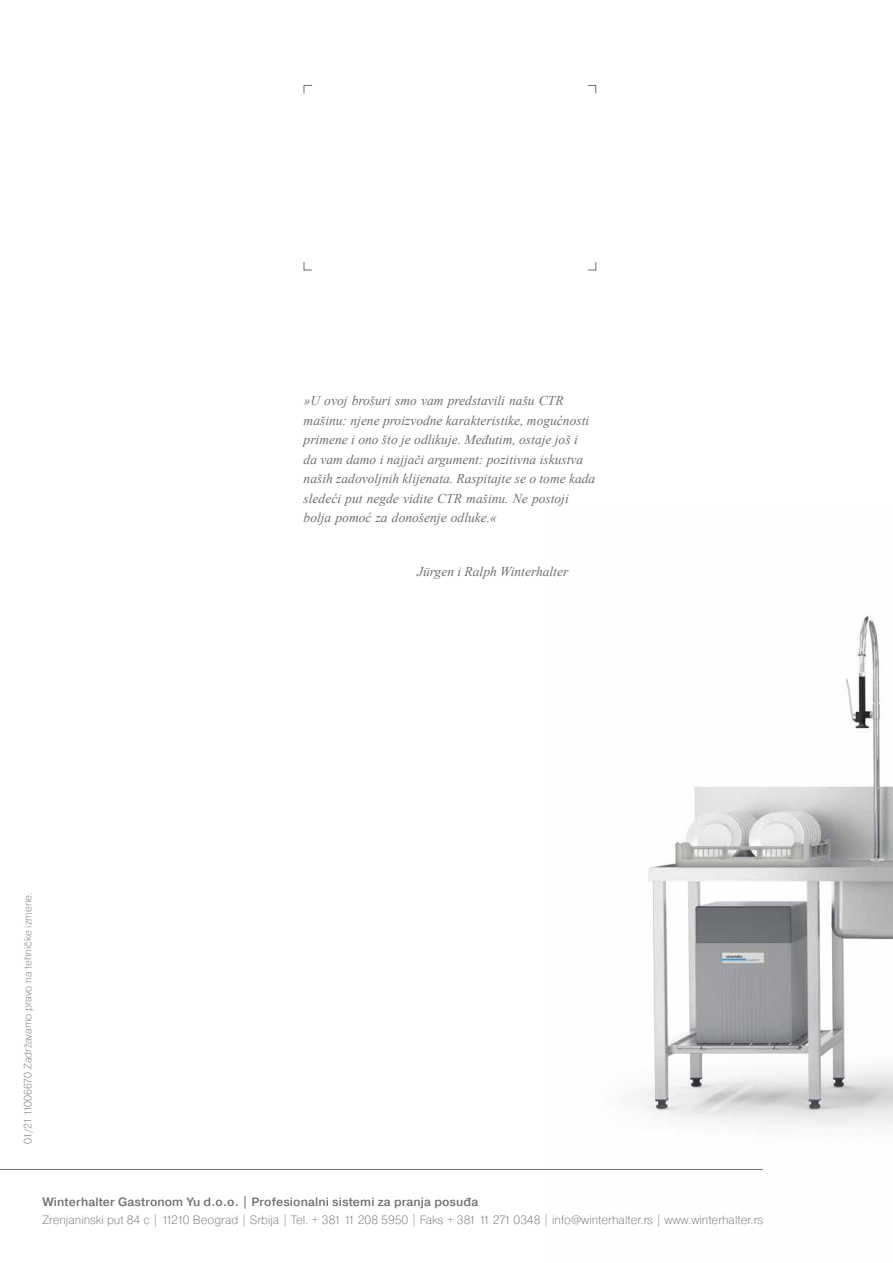
<style>
.page{position:relative;width:893px;height:1263px;background:#fff}
.page>*{position:absolute;margin:0;border:0;box-sizing:border-box;transform-origin:0 0}
.t1{font:italic 13.5px/19.5px "Times New Roman";color:#6f6f6e}
.t2{font:200 12px "Pragmatica";color:#6f6f6e}
.t3{font:500 12px "Pragmatica";letter-spacing:.01em;color:#6f6f6e}
.t4{font:200 10.5px "Pragmatica";color:#6f6f6e}
</style>
<div class="page">
<img style="left:641px;top:614px;width:252px;height:512px">
<svg style="left:303px;top:85px;width:9px;height:9px"></svg>
<svg style="left:587px;top:262px;width:10px;height:9px"></svg>
<svg style="left:587px;top:85px;width:10px;height:9px"></svg>
<svg style="left:303px;top:262px;width:9px;height:9px"></svg>
<hr style="left:0;top:1169px;width:763px;height:1px;background:#6f6f6e">
<p class="t1" style="left:304px;top:390px;width:293px">»U ovoj brošuri smo vam predstavili našu CTR mašinu: njene proizvodne karakteristike, mogućnosti primene i ono što je odlikuje. Međutim, ostaje još i<br>da vam damo i najjači argument: pozitivna iskustva naših zadovoljnih klijenata. Raspitajte se o tome kada sledeći put negde vidite CTR mašinu. Ne postoji bolja pomoć za donošenje odluke.«</p>
<p class="t1" style="left:417px;top:562px;width:153px">Jürgen i Ralph Winterhalter</p>
<p class="t4" style="left:21px;top:1144px;width:253px;rotate:-90deg">01/21 11006670 Zadržavamo pravo na tehničke izmene.</p>
<p class="t3" style="left:43px;top:1194px;width:437px">Winterhalter Gastronom Yu d.o.o. | Profesionalni sistemi za pranja posuđa</p>
<p class="t2" style="left:43px;top:1212px;width:722px">Zrenjaninski put 84 c | 11210 Beograd | Srbija | Tel. + 381 11 208 5950 | Faks + 381 11 271 0348 | info@winterhalter.rs | www.winterhalter.rs</p>
</div>
